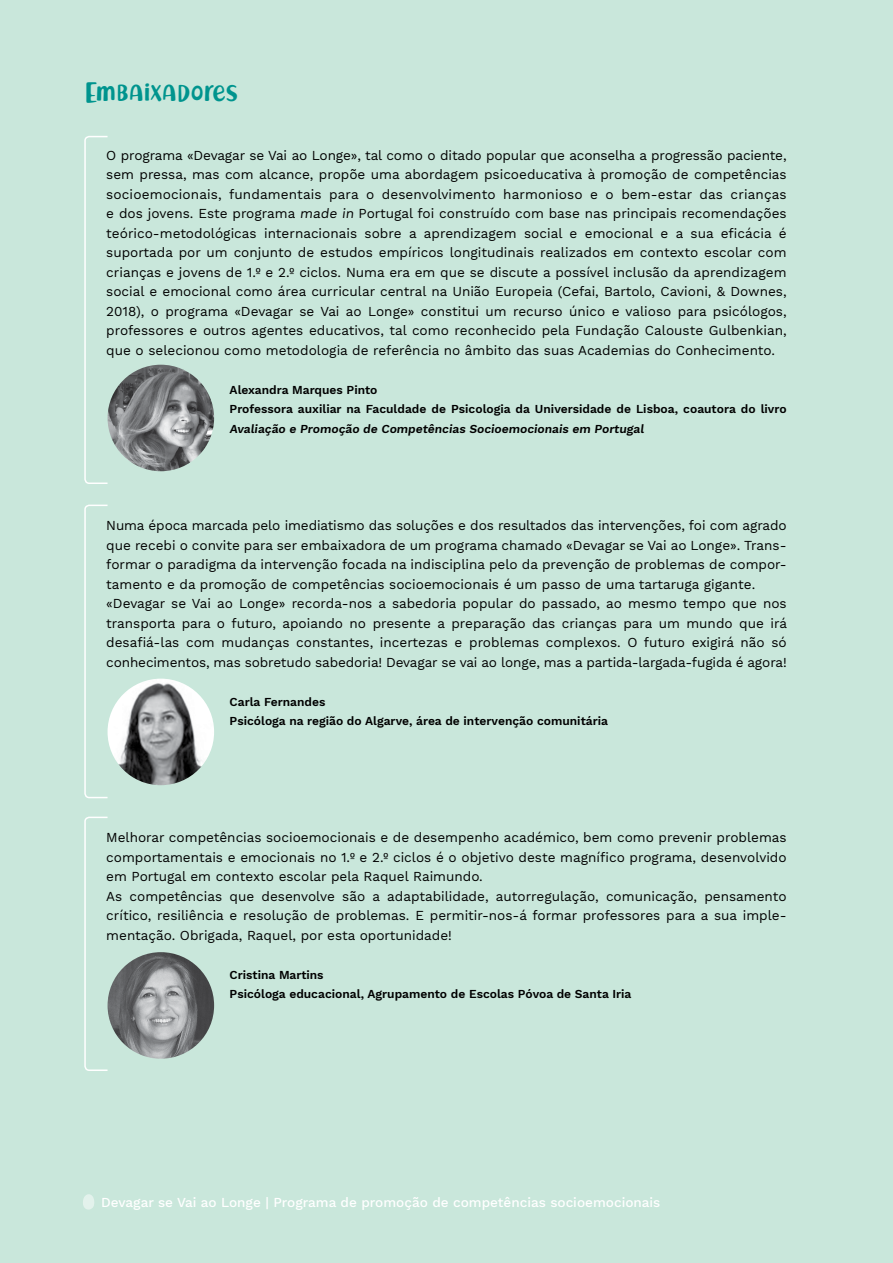
<style>
.page{position:relative;width:893px;height:1263px;background:#c9e7db}
.page>*{position:absolute;margin:0;border:0;box-sizing:border-box;transform-origin:0 0}
.t1{font:24px "Richela Kids";letter-spacing:.03em;color:#00948e}
.t2{font:13.5px/19.5px "Work Sans";color:#000}
.t3{font:500 13.5px "Work Sans";color:#fff}
.t4{font:600 12px/19.5px "Work Sans";color:#000}
</style>
<div class="page">
<img style="left:108px;top:365px;width:106px;height:106px;border-radius:53px">
<img style="left:108px;top:679px;width:106px;height:106px;border-radius:53px">
<img style="left:108px;top:952px;width:106px;height:107px;border-radius:53px">
<svg style="left:84px;top:136px;width:25px;height:348px"></svg>
<svg style="left:84px;top:504px;width:25px;height:295px"></svg>
<svg style="left:84px;top:816px;width:25px;height:255px"></svg>
<svg style="left:83px;top:1194px;width:11px;height:15px"></svg>
<h1 class="t1" style="left:85px;top:79px;width:154px">Embaixadores</h1>
<p class="t2" style="left:106px;top:146px;width:682px;text-align:justify">O programa «Devagar se Vai ao Longe», tal como o ditado popular que aconselha a progressão paciente, sem pressa, mas com alcance, propõe uma abordagem psicoeducativa à promoção de competências socioemocionais, fundamentais para o desenvolvimento harmonioso e o bem-estar das crianças e dos jovens. Este programa made in Portugal foi construído com base nas principais recomendações teórico-metodológicas internacionais sobre a aprendizagem social e emocional e a sua eficácia é suportada por um conjunto de estudos empíricos longitudinais realizados em contexto escolar com crianças e jovens de 1.º e 2.º ciclos. Numa era em que se discute a possível inclusão da aprendizagem social e emocional como área curricular central na União Europeia (Cefai, Bartolo, Cavioni, &amp; Downes, 2018), o programa «Devagar se Vai ao Longe» constitui um recurso único e valioso para psicólogos, professores e outros agentes educativos, tal como reconhecido pela Fundação Calouste Gulbenkian, que o selecionou como metodologia de referência no âmbito das suas Academias do Conhecimento.</p>
<p class="t4" style="left:230px;top:381px;width:558px">Alexandra Marques Pinto<br>Professora auxiliar na Faculdade de Psicologia da Universidade de Lisboa, coautora do livro<br>Avaliação e Promoção de Competências Socioemocionais em Portugal</p>
<p class="t2" style="left:106px;top:517px;width:682px">Numa época marcada pelo imediatismo das soluções e dos resultados das intervenções, foi com agrado que recebi o convite para ser embaixadora de um programa chamado «Devagar se Vai ao Longe». Trans&shy;formar o paradigma da intervenção focada na indisciplina pelo da prevenção de problemas de compor&shy;tamento e da promoção de competências socioemocionais é um passo de uma tartaruga gigante. «Devagar se Vai ao Longe» recorda-nos a sabedoria popular do passado, ao mesmo tempo que nos transporta para o futuro, apoiando no presente a preparação das crianças para um mundo que irá desafiá-las com mudanças constantes, incertezas e problemas complexos. O futuro exigirá não só conhecimentos, mas sobretudo sabedoria! Devagar se vai ao longe, mas a partida-largada-fugida é agora!</p>
<p class="t4" style="left:230px;top:693px;width:380px">Carla Fernandes<br>Psicóloga na região do Algarve, área de intervenção comunitária</p>
<p class="t2" style="left:106px;top:829px;width:682px">Melhorar competências socioemocionais e de desempenho académico, bem como prevenir problemas comportamentais e emocionais no 1.º e 2.º ciclos é o objetivo deste magnífico programa, desenvolvido em Portugal em contexto escolar pela Raquel Raimundo.<br>As competências que desenvolve são a adaptabilidade, autorregulação, comunicação, pensamento crítico, resiliência e resolução de problemas. E permitir-nos-á formar professores para a sua imple&shy;mentação. Obrigada, Raquel, por esta oportunidade!</p>
<p class="t4" style="left:230px;top:966px;width:403px">Cristina Martins<br>Psicóloga educacional, Agrupamento de Escolas Póvoa de Santa Iria</p>
<p class="t3" style="left:101px;top:1194px;width:561px">Devagar se Vai ao Longe | Programa de promoção de competências socioemocionais</p>
</div>
